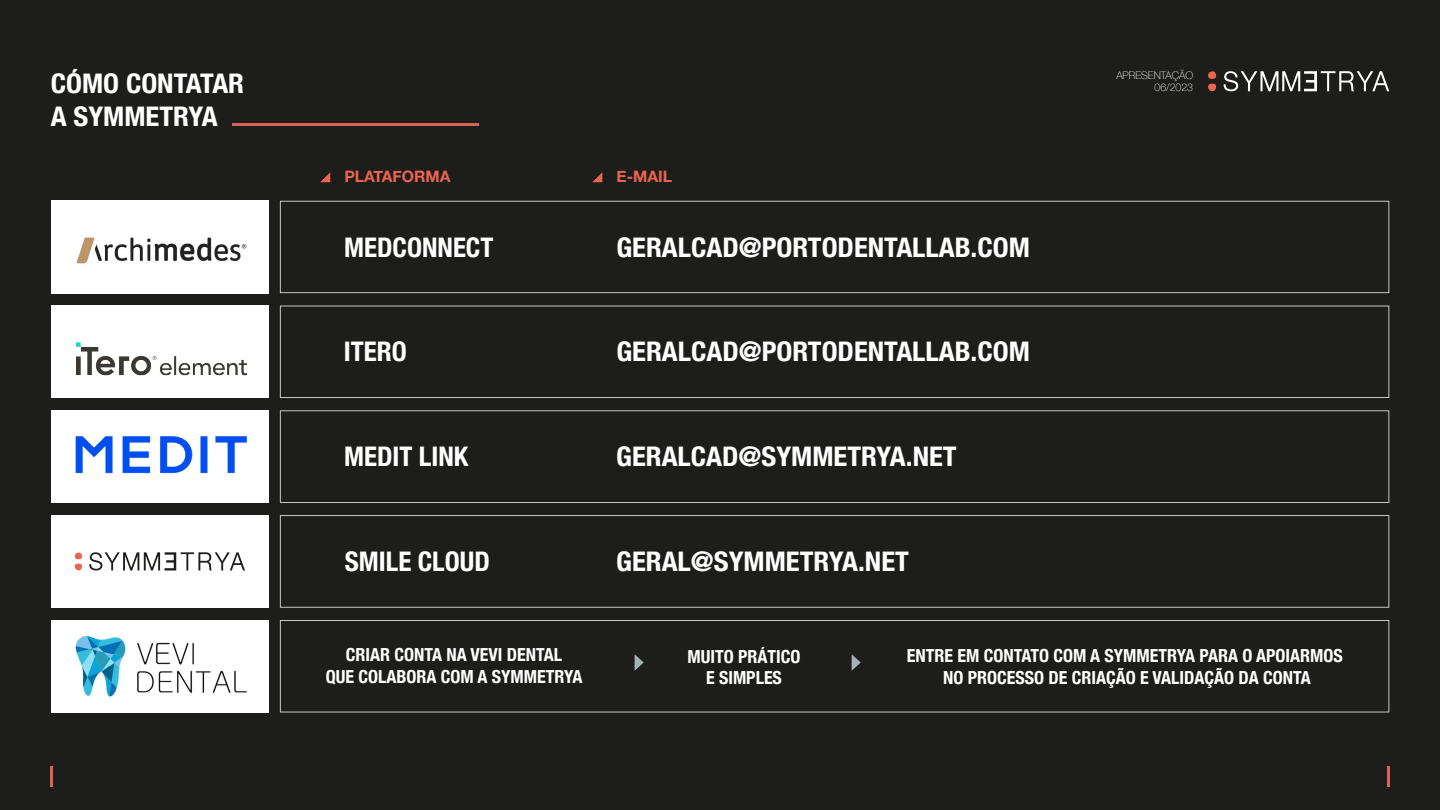
<style>
.page{position:relative;width:1440px;height:810px;background:#1d1d1b}
.page>*{position:absolute;margin:0;border:0;box-sizing:border-box;transform-origin:0 0}
.t1{font:700 condensed 27px/32.4px "Helvetica Neue";color:#fff;scale:1.06 1}
.t2{font:700 condensed 27px "Helvetica Neue";color:#fff}
.t3{font:700 condensed 18px/21.6px "Helvetica Neue";color:#fff;text-align:center}
.t4{font:700 15.75px "Helvetica Neue";color:#ec6550}
.t5{font:100 10.5px/12.6px "Helvetica Neue";color:#fff;text-align:right}
</style>
<div class="page">
<hr style="left:233px;top:124px;width:246px;height:2px;background:#dc6453">
<hr style="left:1387px;top:766px;width:2px;height:20px;background:#dc6453">
<hr style="left:51px;top:766px;width:2px;height:20px;background:#dc6453">
<div style="left:51px;top:515px;width:217px;height:93px;background:#fff"></div>
<svg style="left:280px;top:515px;width:1109px;height:93px"></svg>
<div style="left:51px;top:620px;width:217px;height:92px;background:#fff"></div>
<svg style="left:280px;top:620px;width:1109px;height:92px"></svg>
<img style="left:75px;top:634px;width:172px;height:63px">
<div style="left:51px;top:306px;width:217px;height:92px;background:#fff"></div>
<img style="left:76px;top:342px;width:170px;height:34px">
<div style="left:51px;top:410px;width:217px;height:93px;background:#fff"></div>
<svg style="left:280px;top:410px;width:1109px;height:93px"></svg>
<svg style="left:280px;top:306px;width:1109px;height:92px"></svg>
<img style="left:75px;top:436px;width:172px;height:38px">
<img style="left:51px;top:201px;width:217px;height:92px">
<svg style="left:280px;top:201px;width:1109px;height:92px"></svg>
<svg style="left:635px;top:654px;width:9px;height:17px"></svg>
<svg style="left:852px;top:654px;width:9px;height:17px"></svg>
<svg style="left:75px;top:552px;width:7px;height:18px"></svg>
<svg style="left:89px;top:552px;width:156px;height:19px"></svg>
<svg style="left:320px;top:172px;width:10px;height:10px"></svg>
<svg style="left:592px;top:172px;width:10px;height:10px"></svg>
<svg style="left:1208px;top:71px;width:8px;height:20px"></svg>
<svg style="left:1224px;top:71px;width:165px;height:20px"></svg>
<h1 class="t1" style="left:51px;top:66px;width:184px">CÓMO CONTATAR<br>A SYMMETRYA</h1>
<p class="t4" style="left:344px;top:164px;width:108px">PLATAFORMA</p>
<p class="t4" style="left:616px;top:164px;width:57px">E-MAIL</p>
<h1 class="t2" style="left:344px;top:225px;width:151px">MEDCONNECT</h1>
<h1 class="t1" style="left:616px;top:229px;width:392px">GERALCAD@PORTODENTALLAB.COM</h1>
<h1 class="t2" style="left:344px;top:329px;width:64px">ITERO</h1>
<h1 class="t1" style="left:616px;top:334px;width:392px">GERALCAD@PORTODENTALLAB.COM</h1>
<h1 class="t2" style="left:344px;top:434px;width:126px">MEDIT LINK</h1>
<h1 class="t1" style="left:616px;top:439px;width:323px">GERALCAD@SYMMETRYA.NET</h1>
<h1 class="t2" style="left:345px;top:539px;width:146px">SMILE CLOUD</h1>
<h1 class="t1" style="left:616px;top:543px;width:278px">GERAL@SYMMETRYA.NET</h1>
<p class="t5" style="left:1116px;top:68px;width:78px">APRESENTAÇÃO<br>06/2023</p>
<p class="t3" style="left:688px;top:644px;width:114px">MUITO PRÁTICO<br>E SIMPLES</p>
<p class="t3" style="left:326px;top:643px;width:258px">CRIAR CONTA NA VEVI DENTAL<br>QUE COLABORA COM A SYMMETRYA</p>
<p class="t3" style="left:907px;top:644px;width:437px">ENTRE EM CONTATO COM A SYMMETRYA PARA O APOIARMOS<br>NO PROCESSO DE CRIAÇÃO E VALIDAÇÃO DA CONTA</p>
</div>
